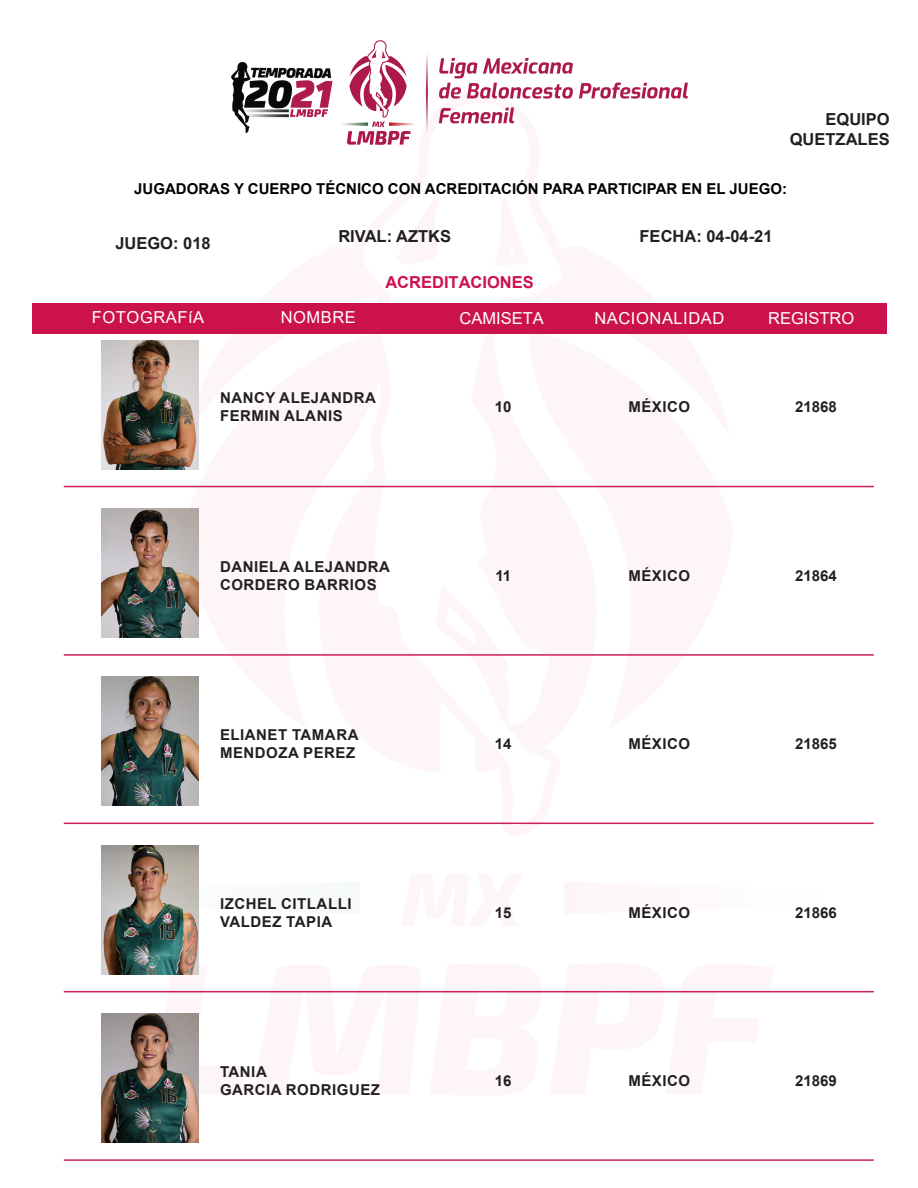
<style>
.page{position:relative;width:918px;height:1188px;background:#fff}
.page>*{position:absolute;margin:0;border:0;box-sizing:border-box;transform-origin:0 0}
.t1{font:700 16.5px/19.8px "Arial";color:#231f20;text-align:right}
.t2{font:16.5px "Arial";letter-spacing:.035em;color:#fff}
.t3{font:16.5px "Arial";color:#fff}
.t4{font:700 16.5px "Arial";color:#cc124c}
.t5{font:700 15px/18px "Arial";letter-spacing:.035em;color:#231f20}
.t6{font:700 15px "Arial";color:#000}
</style>
<div class="page">
<svg style="left:146px;top:953px;width:639px;height:153px"></svg>
<svg style="left:101px;top:871px;width:98px;height:54px"></svg>
<svg style="left:360px;top:485px;width:204px;height:340px"></svg>
<div style="left:33px;top:303px;width:854px;height:31px;background:#cc124c"></div>
<img style="left:232px;top:40px;width:455px;height:105px">
<img style="left:102px;top:340px;width:96px;height:129px">
<hr style="left:64px;top:486px;width:810px;height:1px;background:#cc1f56">
<img style="left:102px;top:509px;width:96px;height:129px">
<hr style="left:64px;top:654px;width:810px;height:2px;background:#cc1f56">
<img style="left:102px;top:677px;width:96px;height:129px">
<hr style="left:64px;top:823px;width:810px;height:1px;background:#cc1f56">
<img style="left:102px;top:845px;width:96px;height:129px">
<hr style="left:64px;top:991px;width:810px;height:1px;background:#cc1f56">
<img style="left:102px;top:1014px;width:96px;height:129px">
<hr style="left:64px;top:1159px;width:810px;height:2px;background:#cc1f56">
<p class="t1" style="left:790px;top:110px;width:101px">EQUIPO<br>QUETZALES</p>
<p class="t6" style="left:134px;top:178px;width:654px">JUGADORAS Y CUERPO TÉCNICO CON ACREDITACIÓN PARA PARTICIPAR EN EL JUEGO:</p>
<p class="t1" style="left:115px;top:233px;width:97px">JUEGO: 018</p>
<p class="t1" style="left:338px;top:227px;width:114px">RIVAL: AZTKS</p>
<p class="t1" style="left:640px;top:227px;width:134px">FECHA: 04-04-21</p>
<p class="t4" style="left:385px;top:271px;width:150px">ACREDITACIONES</p>
<p class="t2" style="left:92px;top:306px;width:114px">FOTOGRAFíA</p>
<p class="t2" style="left:281px;top:306px;width:77px">NOMBRE</p>
<p class="t3" style="left:460px;top:307px;width:86px">CAMISETA</p>
<p class="t3" style="left:768px;top:307px;width:88px">REGISTRO</p>
<p class="t2" style="left:594px;top:307px;width:131px">NACIONALIDAD</p>
<p class="t5" style="left:220px;top:389px;width:157px">NANCY ALEJANDRA</p>
<p class="t5" style="left:220px;top:407px;width:124px">FERMIN ALANIS</p>
<p class="t5" style="left:211px;top:390px;width:182px">&lt;&lt;NOMBRE COMPLETO (APELLIDOS)&gt;&gt;</p>
<p class="t5" style="left:220px;top:558px;width:172px">DANIELA ALEJANDRA</p>
<p class="t5" style="left:220px;top:576px;width:158px">CORDERO BARRIOS</p>
<p class="t5" style="left:220px;top:726px;width:140px">ELIANET TAMARA</p>
<p class="t5" style="left:220px;top:744px;width:137px">MENDOZA PEREZ</p>
<p class="t5" style="left:220px;top:894px;width:133px">IZCHEL CITLALLI</p>
<p class="t5" style="left:220px;top:912px;width:114px">VALDEZ TAPIA</p>
<p class="t5" style="left:220px;top:1063px;width:48px">TANIA</p>
<p class="t5" style="left:220px;top:1081px;width:162px">GARCIA RODRIGUEZ</p>
<p class="t5" style="left:495px;top:398px;width:18px">10</p>
<p class="t5" style="left:628px;top:398px;width:63px">MÉXICO</p>
<p class="t5" style="left:795px;top:398px;width:43px">21868</p>
<p class="t5" style="left:495px;top:567px;width:17px">11</p>
<p class="t5" style="left:628px;top:567px;width:63px">MÉXICO</p>
<p class="t5" style="left:795px;top:567px;width:43px">21864</p>
<p class="t5" style="left:495px;top:735px;width:18px">14</p>
<p class="t5" style="left:628px;top:735px;width:63px">MÉXICO</p>
<p class="t5" style="left:795px;top:735px;width:43px">21865</p>
<p class="t5" style="left:495px;top:903px;width:18px">15</p>
<p class="t5" style="left:628px;top:903px;width:63px">MÉXICO</p>
<p class="t5" style="left:795px;top:903px;width:43px">21866</p>
<p class="t5" style="left:495px;top:1072px;width:18px">16</p>
<p class="t5" style="left:628px;top:1072px;width:63px">MÉXICO</p>
<p class="t5" style="left:795px;top:1072px;width:43px">21869</p>
</div>
